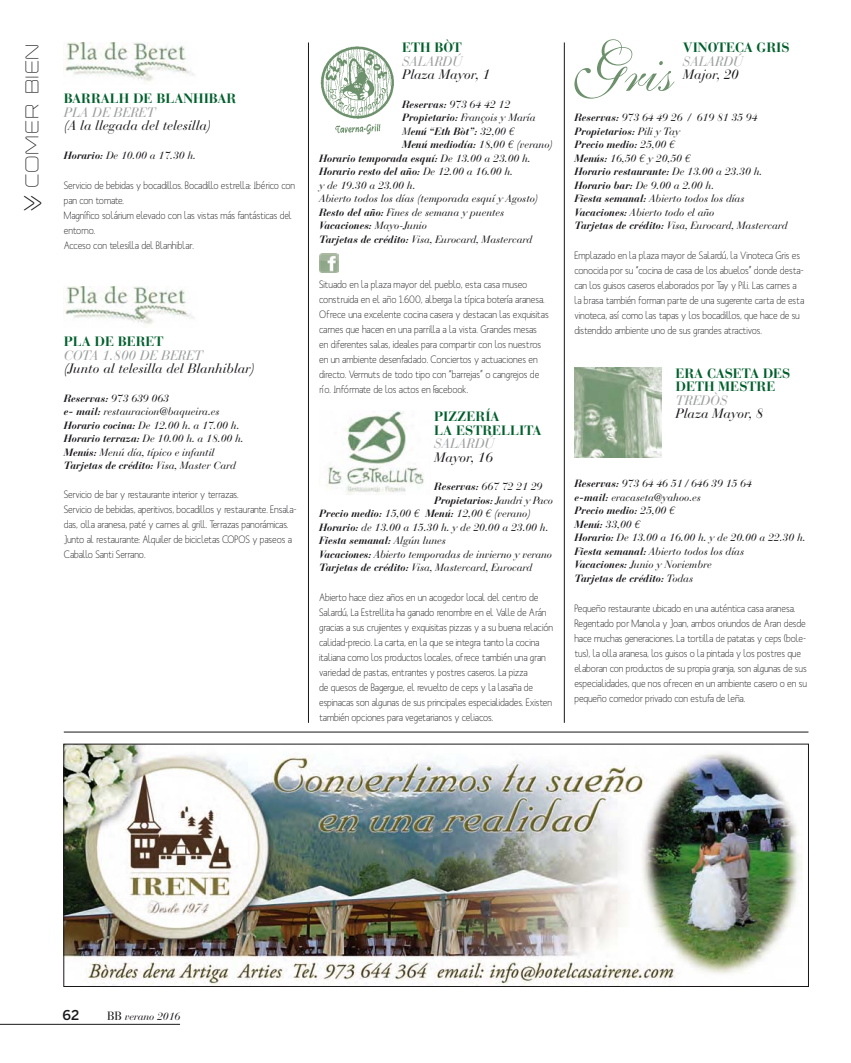
<style>
.page{position:relative;width:851px;height:1063px;background:#fff}
.page>*{position:absolute;margin:0;border:0;box-sizing:border-box;transform-origin:0 0}
.t1{font:300 17.55px "Ronduit Capitals";color:#1a171b}
.t2{font:italic 13.5px "Bauer Bodoni Std";color:#1a171b}
.t3{font:700 13.5px/13.5px "Bauer Bodoni Std";color:#005f2c}
.t4{font:italic 13.5px "Bauer Bodoni Std";color:#9c9e9f}
.t5{font:500 13.5px "Benton Sans";color:#1a171b}
.t6{font:10.5px/15px "Mank Sans";letter-spacing:-.01em;color:#1a171b;scale:.9 1}
.t7{font:italic 10.5px/13.5px "Bauer Bodoni Std";letter-spacing:-.005em;color:#1a171b}
.t8{font:italic 700 10.5px "Bauer Bodoni Std";letter-spacing:-.005em;color:#1a171b}
.s1{font-weight:700}
.s2{font-weight:400}
.s3{font-style:normal;font-size:12px}
</style>
<div class="page">
<hr style="left:0;top:1024px;width:180px;height:1px;background:#1a171b">
<hr style="left:64px;top:732px;width:744px;height:1px;background:#1a171b">
<hr style="left:308px;top:42px;width:1px;height:681px;background:#1a171b">
<hr style="left:564px;top:42px;width:1px;height:681px;background:#1a171b">
<img style="left:65px;top:746px;width:737px;height:239px">
<div style="left:63px;top:744px;width:745px;height:243px;border:1px solid #1a171b"></div>
<img style="left:64px;top:286px;width:131px;height:39px">
<img style="left:64px;top:43px;width:131px;height:39px">
<img style="left:320px;top:46px;width:74px;height:89px">
<img style="left:319px;top:253px;width:19px;height:20px">
<svg style="left:574px;top:39px;width:100px;height:60px"></svg>
<img style="left:327px;top:411px;width:97px;height:84px">
<img style="left:574px;top:367px;width:87px;height:90px">
<h1 class="t1" style="left:26px;top:188px;width:147px;rotate:-90deg">COMER BIEN</h1>
<p class="t3" style="left:64px;top:93px;width:174px">BARRALH DE BLANHIBAR</p>
<p class="t4" style="left:64px;top:107px;width:93px">PLA DE BERET</p>
<p class="t2" style="left:64px;top:120px;width:149px">(A la llegada del telesilla)</p>
<p class="t7" style="left:64px;top:150px;width:134px"><span class="s1">Horario:</span> De 10.00 a 17.30 h.</p>
<p class="t6" style="left:64px;top:177px;width:258px">Servicio de bebidas y bocadillos. Bocadillo estrella: Ibérico con pan con tomate.<br>Magnífico solárium elevado con las vistas más fantásticas del entorno.<br>Acceso con telesilla del Blanhiblar.</p>
<p class="t3" style="left:64px;top:336px;width:101px">PLA DE BERET</p>
<p class="t4" style="left:64px;top:350px;width:140px">COTA 1.800 DE BERET</p>
<p class="t2" style="left:64px;top:363px;width:193px">(Junto al telesilla del Blanhiblar)</p>
<p class="t7" style="left:64px;top:393px;width:181px"><span class="s1">Reservas:</span> 973 639 063<br><span class="s1">e- mail:</span> restauracion@baqueira.es <span class="s1">Horario cocina:</span> De 12.00 h. a 17.00 h.<br><span class="s1">Horario terraza:</span> De 10.00 h. a 18.00 h.<br><span class="s1">Menús:</span> Menú día, típico e infantil <span class="s1">Tarjetas de crédito:</span> Visa, Master Card</p>
<p class="t6" style="left:64px;top:486px;width:260px">Servicio de bar y restaurante interior y terrazas.<br>Servicio de bebidas, aperitivos, bocadillos y restaurante. Ensala&shy;das, olla aranesa, paté y carnes al grill. Terrazas panorámicas.<br>Junto al restaurante: Alquiler de bicicletas COPOS y paseos a Caballo Santi Serrano.</p>
<p class="t3" style="left:402px;top:42px;width:61px">ETH BÒT</p>
<p class="t4" style="left:402px;top:56px;width:61px">SALARDÚ</p>
<p class="t2" style="left:402px;top:69px;width:89px">Plaza Mayor, 1</p>
<p class="t8" style="left:402px;top:100px;width:110px">Reservas: <span class="s2">973 64 42 12</span></p>
<p class="t7" style="left:402px;top:112px;width:135px"><span class="s1">Propietario:</span> François y María</p>
<p class="t8" style="left:402px;top:127px;width:114px"><span class="s2">M</span>enú “Eth Bòt”: <span class="s2">32,00 €</span></p>
<p class="t7" style="left:402px;top:139px;width:152px"><span class="s1">Menú mediodía:</span> 18,00 € (verano)</p>
<p class="t8" style="left:319px;top:154px;width:213px">Horario temporada esquí: <span class="s2">De 13.00 a 23.00 h.</span></p>
<p class="t8" style="left:319px;top:167px;width:195px">Horario resto del año: <span class="s2">De 12.00 a 16.00 h.</span></p>
<p class="t7" style="left:319px;top:180px;width:98px">y de 19.30 a 23.00 h.</p>
<p class="t7" style="left:319px;top:193px;width:221px">Abierto todos los días (temporada esquí y Agosto)</p>
<p class="t7" style="left:319px;top:207px;width:187px"><span class="s1">Resto del año:</span> Fines de semana y puentes</p>
<p class="t8" style="left:319px;top:221px;width:109px">Vacaciones: <span class="s2">Mayo-Junio</span></p>
<p class="t7" style="left:319px;top:234px;width:215px"><span class="s1">Tarjetas de crédito:</span> Visa, Eurocard, Mastercard</p>
<p class="t6" style="left:319px;top:276px;width:256px">Situado en la plaza mayor del pueblo, esta casa museo construida en el año 1.600, alberga la típica botería aranesa.<br>Ofrece una excelente cocina casera y destacan las exquisitas carnes que hacen en una parrilla a la vista. Grandes mesas en diferentes salas, ideales para compartir con los nuestros en un ambiente desenfadado. Conciertos y actuaciones en directo. Vermuts de todo tipo con “barrejas” o cangrejos de río. Infórmate de los actos en Facebook.</p>
<p class="t3" style="left:434px;top:411px;width:109px">PIZZERÍA<br>LA ESTRELLITA</p>
<p class="t4" style="left:434px;top:438px;width:61px">SALARDÚ</p>
<p class="t2" style="left:434px;top:452px;width:60px">Mayor, 16</p>
<p class="t8" style="left:434px;top:482px;width:110px">Reservas: <span class="s2">667 72 21 29</span></p>
<p class="t8" style="left:434px;top:496px;width:120px">Propietarios: <span class="s2">Jandri y Paco</span></p>
<p class="t7" style="left:319px;top:508px;width:213px"><span class="s1">Precio medio:</span> 15,00 € <span class="s1">Menú:</span> 12,00 € (verano)</p>
<p class="t7" style="left:319px;top:522px;width:231px"><span class="s1">Horario:</span> de 13.00 a 15.30 h. y de 20.00 a 23.00 h.</p>
<p class="t8" style="left:319px;top:536px;width:128px">Fiesta semanal: <span class="s2">Algún lunes</span></p>
<p class="t7" style="left:319px;top:549px;width:234px"><span class="s1">Vacaciones:</span> Abierto temporadas de invierno y verano</p>
<p class="t7" style="left:319px;top:562px;width:215px"><span class="s1">Tarjetas de crédito:</span> Visa, Mastercard, Eurocard</p>
<p class="t6" style="left:319px;top:590px;width:261px">Abierto hace diez años en un acogedor local del centro de Salardú, La Estrellita ha ganado renombre en el Valle de Arán gracias a sus crujientes y exquisitas pizzas y a su buena relación calidad-precio. La carta, en la que se integra tanto la cocina italiana como los productos locales, ofrece también una gran variedad de pastas, entrantes y postres caseros. La pizza<br>de quesos de Bagergue, el revuelto de ceps y la lasaña de espinacas son algunas de sus principales especialidades. Existen también opciones para vegetarianos y celiacos.</p>
<p class="t3" style="left:682px;top:42px;width:108px">VINOTECA GRIS</p>
<p class="t4" style="left:682px;top:56px;width:61px">SALARDÚ</p>
<p class="t2" style="left:682px;top:69px;width:57px">Major, 20</p>
<p class="t7" style="left:574px;top:112px;width:215px"><span class="s1">Reservas:</span> 973 64 49 26 / 619 81 35 94<br><span class="s1">Propietarios:</span> Pili y Tay<br><span class="s1">Precio medio:</span> 25,00 €<br><span class="s1">Menús:</span> 16,50 € y 20,50 €<br><span class="s1">Horario restaurante:</span> De 13.00 a 23.30 h.<br><span class="s1">Horario bar:</span> De 9.00 a 2.00 h.<br><span class="s1">Fiesta semanal:</span> Abierto todos los días<br><span class="s1">Vacaciones:</span> Abierto todo el año<br><span class="s1">Tarjetas de crédito:</span> Visa, Eurocard, Mastercard</p>
<p class="t6" style="left:574px;top:248px;width:257px">Emplazado en la plaza mayor de Salardú, la Vinoteca Gris es conocida por su “cocina de casa de los abuelos” donde desta&shy;can los guisos caseros elaborados por Tay y Pili. Las carnes a la brasa también forman parte de una sugerente carta de esta vinoteca, así como las tapas y los bocadillos, que hace de su distendido ambiente uno de sus grandes atractivos.</p>
<p class="t3" style="left:675px;top:368px;width:116px">ERA CASETA DES<br>DETH MESTRE</p>
<p class="t4" style="left:675px;top:395px;width:54px">TREDÒS</p>
<p class="t2" style="left:675px;top:408px;width:89px">Plaza Mayor, 8</p>
<p class="t7" style="left:574px;top:478px;width:233px"><span class="s1">Reservas:</span> 973 64 46 51 / 646 39 15 64<br><span class="s1">e-mail:</span> eracaseta@yahoo.es<br><span class="s1">Precio medio:</span> 25,00 €<br><span class="s1">Menú:</span> 33,00 €<br><span class="s1">Horario:</span> De 13.00 a 16.00 h. y de 20.00 a 22.30 h.<br><span class="s1">Fiesta semanal:</span> Abierto todos los días<br><span class="s1">Vacaciones:</span> Junio y Noviembre<br><span class="s1">Tarjetas de crédito:</span> Todas</p>
<p class="t6" style="left:574px;top:600px;width:260px">Pequeño restaurante ubicado en una auténtica casa aranesa.<br>Regentado por Manola y Joan, ambos oriundos de Aran desde hace muchas generaciones. La tortilla de patatas y ceps (bole&shy;tus), la olla aranesa, los guisos o la pintada y los postres que elaboran con productos de su propia granja, son algunas de sus especialidades, que nos ofrecen en un ambiente casero o en su pequeño comedor privado con estufa de leña.</p>
<p class="t5" style="left:62px;top:1008px;width:18px">62</p>
<p class="t7" style="left:107px;top:1011px;width:75px"><span class="s3">BB</span> verano 2016</p>
</div>
